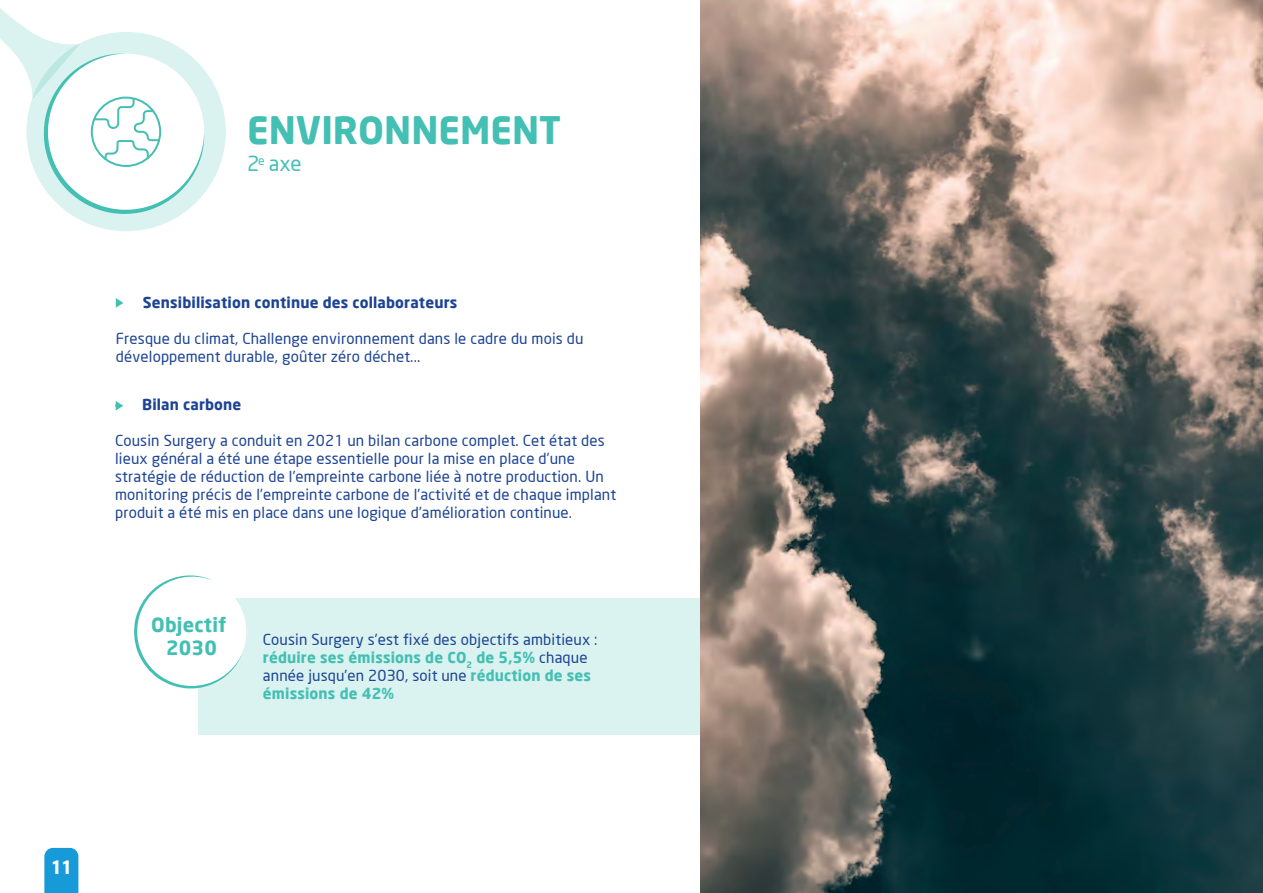
<style>
.page{position:relative;width:1263px;height:893px;background:#fff}
.page>*{position:absolute;margin:0;border:0;box-sizing:border-box;transform-origin:0 0}
.t1{font:700 37.2px "Neo Sans";color:#44bfb3}
.t2{font:20.55px "Neo Sans";color:#44bfb3}
.t3{font:700 19.5px/23.4px "Neo Sans";letter-spacing:.01em;color:#44bfb3;text-align:center}
.t4{font:700 18.15px "Neo Sans";color:#fff}
.t5{font:15px/18px "Neo Sans";letter-spacing:.01em;color:#1d4494}
.t6{font:700 15px "Neo Sans";letter-spacing:.01em;color:#1d4494}
.s1{font-weight:700;color:#44bfb3}
</style>
<div class="page">
<div style="left:44px;top:848px;width:34px;height:45px;background:#169bd8"></div>
<div style="left:26px;top:32px;width:200px;height:199px;background:#daf2f0;border-radius:50%"></div>
<svg style="left:0;top:8px;width:204px;height:207px"></svg>
<div style="left:199px;top:598px;width:722px;height:136px;background:#daf2f0"></div>
<svg style="left:134px;top:575px;width:108px;height:113px"></svg>
<svg style="left:116px;top:298px;width:7px;height:10px"></svg>
<svg style="left:116px;top:401px;width:7px;height:10px"></svg>
<img style="left:701px;top:0;width:562px;height:893px">
<h1 class="t1" style="left:247px;top:106px;width:315px">ENVIRONNEMENT</h1>
<h2 class="t2" style="left:247px;top:151px;width:56px">2<sup>e</sup> axe</h2>
<p class="t6" style="left:116px;top:292px;width:343px">- Sensibilisation continue des collaborateurs</p>
<p class="t5" style="left:116px;top:329px;width:469px">Fresque du climat, Challenge environnement dans le cadre du mois du développement durable, goûter zéro déchet...</p>
<p class="t6" style="left:115px;top:395px;width:128px">- Bilan carbone</p>
<p class="t5" style="left:115px;top:431px;width:503px">Cousin Surgery a conduit en 2021 un bilan carbone complet. Cet état des lieux général a été une étape essentielle pour la mise en place d’une stratégie de réduction de l’empreinte carbone liée à notre production. Un monitoring précis de l’empreinte carbone de l’activité et de chaque implant produit a été mis en place dans une logique d’amélioration continue.</p>
<h3 class="t3" style="left:151px;top:612px;width:77px">Objectif<br>2030</h3>
<p class="t5" style="left:263px;top:630px;width:336px">Cousin Surgery s’est fixé des objectifs ambitieux : <span class="s1">réduire ses émissions de CO</span><sub>2</sub> <span class="s1">de 5,5%</span> chaque année jusqu’en 2030, soit une <span class="s1">réduction de ses émissions de 42%</span></p>
<p class="t4" style="left:51px;top:855px;width:24px">11</p>
</div>
